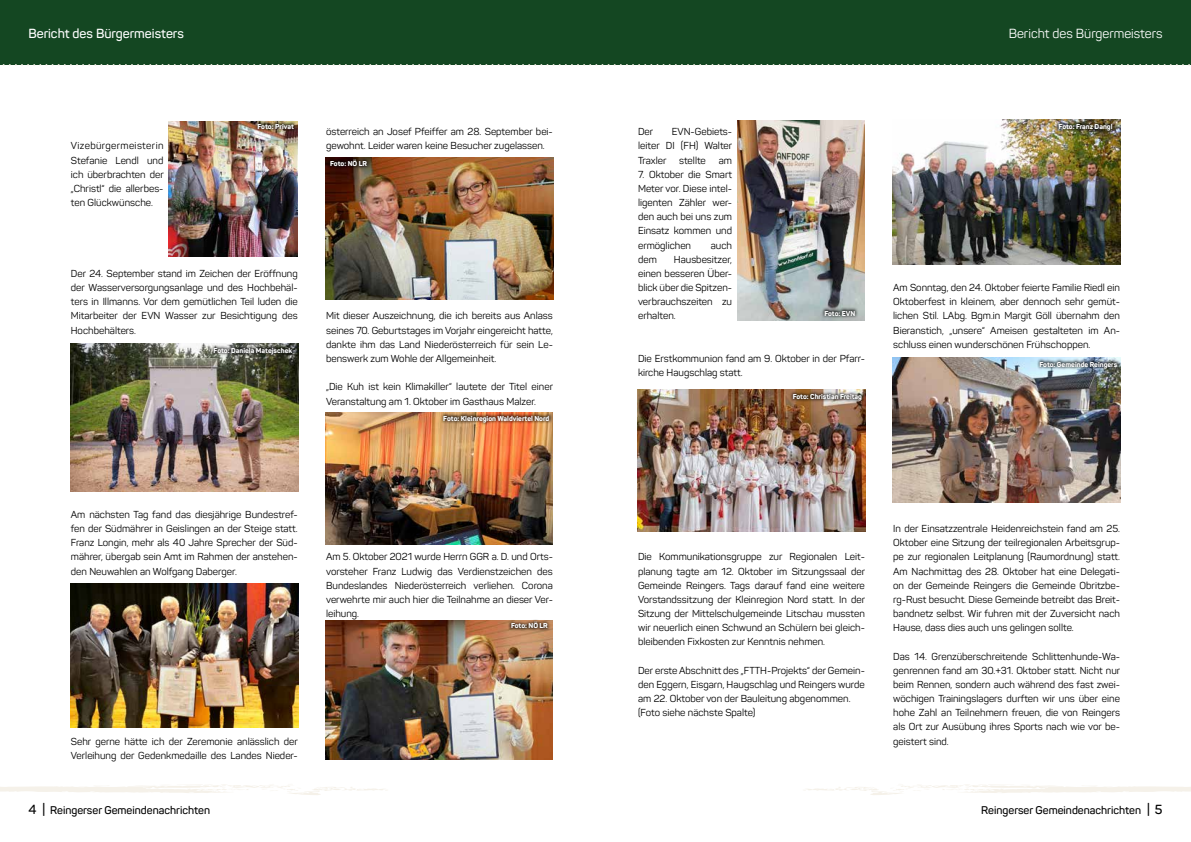
<style>
.page{position:relative;width:1191px;height:842px;background:#fff}
.page>*{position:absolute;margin:0;border:0;box-sizing:border-box;transform-origin:0 0}
.t1{font:600 13px "Panton";color:#fff}
.t2{font:13px "Panton";color:#fff}
.t3{font:600 11px "Panton";color:#000}
.t4{font:10px/14.2px "Panton";color:#000;text-align:justify}
.t5{font:800 7px "Panton";color:#fff}
.s1{font-size:13px}
</style>
<div class="page">
<div style="left:0;top:0;width:1191px;height:65px;background:#144722"></div>
<svg style="left:2px;top:64px;width:1188px;height:2px"></svg>
<svg style="left:0;top:784px;width:387px;height:11px"></svg>
<svg style="left:804px;top:784px;width:387px;height:11px"></svg>
<img style="left:71px;top:344px;width:227px;height:147px">
<img style="left:71px;top:583px;width:227px;height:144px">
<img style="left:326px;top:157px;width:227px;height:142px">
<img style="left:326px;top:412px;width:227px;height:132px">
<img style="left:737px;top:120px;width:128px;height:200px">
<img style="left:638px;top:390px;width:227px;height:141px">
<img style="left:326px;top:620px;width:227px;height:139px">
<img style="left:893px;top:120px;width:227px;height:144px">
<img style="left:893px;top:358px;width:227px;height:144px">
<img style="left:169px;top:122px;width:129px;height:135px">
<div style="left:210px;top:344px;width:85px;height:14px;background:#000;opacity:.75"></div>
<div style="left:327px;top:156px;width:43px;height:14px;background:#000;opacity:.75"></div>
<div style="left:440px;top:411px;width:112px;height:15px;background:#000;opacity:.75"></div>
<div style="left:821px;top:306px;width:37px;height:13px;background:#000;opacity:.75"></div>
<div style="left:508px;top:618px;width:43px;height:14px;background:#000;opacity:.75"></div>
<div style="left:1055px;top:120px;width:60px;height:14px;background:#000;opacity:.75"></div>
<div style="left:254px;top:119px;width:43px;height:13px;background:#000;opacity:.75"></div>
<div style="left:789px;top:390px;width:76px;height:15px;background:#000;opacity:.75"></div>
<div style="left:1036px;top:357px;width:85px;height:15px;background:#000;opacity:.75"></div>
<h1 class="t1" style="left:28px;top:25px;width:157px">Bericht des Bürgermeisters</h1>
<h1 class="t2" style="left:1008px;top:25px;width:155px">Bericht des Bürgermeisters</h1>
<p class="t4" style="left:71px;top:139px;width:94px">Vizebürgermeisterin Stefanie Lendl und ich überbrachten der „Christl“ die allerbes&shy;ten Glückwünsche.</p>
<p class="t5" style="left:257px;top:122px;width:38px">Foto: Privat</p>
<p class="t5" style="left:1058px;top:122px;width:55px">Foto: Franz Dangl</p>
<p class="t4" style="left:326px;top:125px;width:228px">österreich an Josef Pfeiffer am 28. September bei&shy;gewohnt. Leider waren keine Besucher zugelassen.</p>
<p class="t4" style="left:638px;top:125px;width:96px;text-indent:34px">EVN-Gebiets&shy;leiter DI (FH) Walter Traxler</p>
<p class="t4" style="left:638px;top:125px;width:17px">Der</p>
<p class="t4" style="left:679px;top:153px;width:28px">stellte</p>
<p class="t4" style="left:719px;top:153px;width:15px">am</p>
<p class="t4" style="left:638px;top:167px;width:95px">7. Oktober die Smart Meter vor. Diese intel&shy;ligenten Zähler wer&shy;den auch bei uns zum Einsatz kommen und ermöglichen</p>
<p class="t5" style="left:330px;top:159px;width:38px">Foto: NÖ LR</p>
<p class="t4" style="left:711px;top:238px;width:23px">auch</p>
<p class="t4" style="left:71px;top:266px;width:228px">Der 24. September stand im Zeichen der Eröffnung der Wasserversorgungsanlage und des Hochbehäl&shy;ters in Illmanns. Vor dem gemütlichen Teil luden die Mitarbeiter der EVN Wasser zur Besichtigung des Hochbehälters.</p>
<p class="t5" style="left:214px;top:346px;width:80px">Foto: Daniela Matejschek</p>
<p class="t4" style="left:326px;top:309px;width:228px">Mit dieser Auszeichnung, die ich bereits aus Anlass seines 70. Geburtstages im Vorjahr eingereicht hatte, dankte ihm das Land Niederösterreich für sein Le&shy;benswerk zum Wohle der Allgemeinheit.</p>
<p class="t4" style="left:326px;top:380px;width:228px">„Die Kuh ist kein Klimakiller“ lautete der Titel einer<br>Veranstaltung am 1. Oktober im Gasthaus Malzer.</p>
<p class="t5" style="left:443px;top:414px;width:108px">Foto: Kleinregion Waldviertel Nord</p>
<p class="t4" style="left:71px;top:507px;width:228px">Am nächsten Tag fand das diesjährige Bundestref&shy;fen der Südmährer in Geislingen an der Steige statt.<br>Franz Longin, mehr als 40 Jahre Sprecher der Süd&shy;mährer, übergab sein Amt im Rahmen der anstehen&shy;den Neuwahlen an Wolfgang Daberger.</p>
<p class="t4" style="left:326px;top:550px;width:228px">Am 5. Oktober 2021 wurde Herrn GGR a. D. und Orts&shy;vorsteher Franz Ludwig das Verdienstzeichen des Bundeslandes Niederösterreich verliehen. Corona verwehrte mir auch hier die Teilnahme an dieser Ver&shy;leihung.</p>
<p class="t5" style="left:511px;top:621px;width:38px">Foto: NÖ LR</p>
<p class="t4" style="left:71px;top:734px;width:229px">Sehr gerne hätte ich der Zeremonie anlässlich der<br>Verleihung der Gedenkmedaille des Landes Nieder-</p>
<p class="t4" style="left:638px;top:252px;width:95px;text-indent:36px">Hausbesitzer, einen besseren Über&shy;blick über die Spitzen&shy;verbrauchszeiten zu erhalten.</p>
<p class="t4" style="left:638px;top:351px;width:228px">Die Erstkommunion fand am 9. Oktober in der Pfarr&shy;kirche Haugschlag statt.</p>
<p class="t4" style="left:638px;top:252px;width:20px">dem</p>
<p class="t5" style="left:824px;top:309px;width:33px">Foto: EVN</p>
<p class="t5" style="left:792px;top:392px;width:71px">Foto: Christian Freitag</p>
<p class="t4" style="left:893px;top:280px;width:228px">Am Sonntag, den 24. Oktober feierte Familie Riedl ein Oktoberfest in kleinem, aber dennoch sehr gemüt&shy;lichen Stil. LAbg. Bgm.in Margit Göll übernahm den Bieranstich, „unsere“ Ameisen gestalteten im An&shy;schluss einen wunderschönen Frühschoppen.</p>
<p class="t5" style="left:1039px;top:360px;width:79px">Foto: Gemeinde Reingers</p>
<p class="t4" style="left:638px;top:550px;width:228px">Die Kommunikationsgruppe zur Regionalen Leit&shy;planung tagte am 12. Oktober im Sitzungssaal der Gemeinde Reingers. Tags darauf fand eine weitere Vorstandssitzung der Kleinregion Nord statt. In der Sitzung der Mittelschulgemeinde Litschau mussten wir neuerlich einen Schwund an Schülern bei gleich&shy;bleibenden Fixkosten zur Kenntnis nehmen.</p>
<p class="t4" style="left:638px;top:663px;width:228px;text-align:left">Der erste Abschnitt des „FTTH-Projekts“ der Gemein&shy;den Eggern, Eisgarn, Haugschlag und Reingers wurde am 22. Oktober von der Bauleitung abgenommen. (Foto siehe nächste Spalte)</p>
<p class="t4" style="left:893px;top:521px;width:228px">In der Einsatzzentrale Heidenreichstein fand am 25.<br>Oktober eine Sitzung der teilregionalen Arbeitsgrup&shy;pe zur regionalen Leitplanung (Raumordnung) statt.<br>Am Nachmittag des 28. Oktober hat eine Delegati&shy;on der Gemeinde Reingers die Gemeinde Obritzbe&shy;rg-Rust besucht. Diese Gemeinde betreibt das Breit&shy;bandnetz selbst. Wir fuhren mit der Zuversicht nach Hause, dass dies auch uns gelingen sollte.</p>
<p class="t4" style="left:893px;top:649px;width:228px">Das 14. Grenzüberschreitende Schlittenhunde-Wa&shy;genrennen fand am 30.+31. Oktober statt. Nicht nur beim Rennen, sondern auch während des fast zwei&shy;wöchigen Trainingslagers durften wir uns über eine hohe Zahl an Teilnehmern freuen, die von Reingers als Ort zur Ausübung ihres Sports nach wie vor be&shy;geistert sind.</p>
<p class="t3" style="left:28px;top:803px;width:183px"><span class="s1">4 |</span> Reingerser Gemeindenachrichten</p>
<p class="t3" style="left:981px;top:803px;width:183px">Reingerser Gemeindenachrichten <span class="s1">| 5</span></p>
</div>
